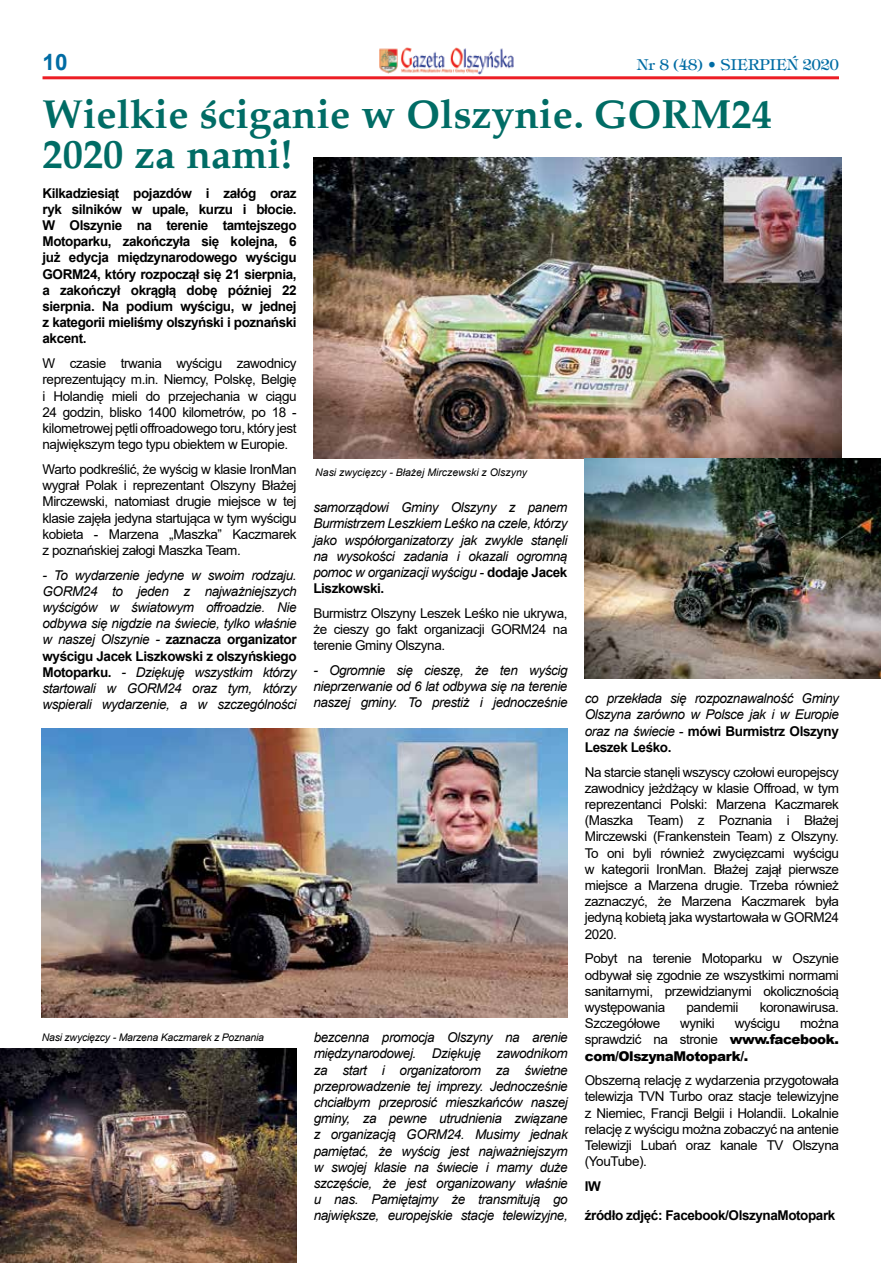
<style>
.page{position:relative;width:893px;height:1263px;background:#fff}
.page>*{position:absolute;margin:0;border:0;box-sizing:border-box;transform-origin:0 0}
.t1{font:700 40.5px/40.5px "Palm Springs";color:#006c65}
.t2{font:700 22.5px "Arial";color:#006ca4}
.t3{font:15px "Timpani";color:#006ca4}
.t4{font:13.5px/16.2px "Arial";letter-spacing:-.03em;color:#000;text-align:justify}
.t5{font:italic 13.5px/16.2px "Arial";letter-spacing:-.03em;color:#000;text-align:justify}
.t6{font:700 13.5px/16.2px "Arial";letter-spacing:-.03em;color:#000;text-align:justify}
.t7{font:900 13.5px/16.2px "Arial";letter-spacing:-.03em;color:#000;text-align:justify}
.t8{font:italic 10.5px "Arial";letter-spacing:-.02em;color:#000}
.t9{font:italic 10.5px "Arial";color:#000}
.s1{font-weight:700;font-style:normal}
.s2{font-style:normal}
.s3{font-weight:400}
</style>
<div class="page">
<img style="left:379px;top:47px;width:135px;height:28px">
<hr style="left:43px;top:76px;width:796px;height:3px;background:#ed1d24">
<img style="left:314px;top:157px;width:527px;height:302px">
<img style="left:42px;top:729px;width:526px;height:289px">
<img style="left:585px;top:459px;width:295px;height:220px">
<img style="left:0;top:1049px;width:297px;height:214px">
<h2 class="t2" style="left:43px;top:47px;width:27px">10</h2>
<p class="t3" style="left:637px;top:55px;width:203px">Nr 8 (48) • SIERPIEŃ 2020</p>
<h1 class="t1" style="left:43px;top:94px;width:731px">Wielkie ściganie w Olszynie. GORM24<br>2020 za nami!</h1>
<p class="t6" style="left:43px;top:185px;width:256px">Kilkadziesiąt pojazdów i załóg oraz ryk silników w upale, kurzu i błocie.<br>W Olszynie na terenie tamtejszego Motoparku, zakończyła się kolejna, 6 już edycja międzynarodowego wyścigu GORM24, który rozpoczął się 21 sierpnia, a zakończył okrągłą dobę później 22 sierpnia. Na podium wyścigu, w jednej z kategorii mieliśmy olszyński i poznański akcent.</p>
<p class="t4" style="left:43px;top:355px;width:256px">W czasie trwania wyścigu zawodnicy reprezentujący m.in. Niemcy, Polskę, Belgię i Holandię mieli do przejechania w ciągu 24 godzin, blisko 1400 kilometrów, po 18 - kilometrowej pętli offroadowego toru, który jest największym tego typu obiektem w Europie.</p>
<p class="t4" style="left:43px;top:461px;width:256px">Warto podkreślić, że wyścig w klasie IronMan wygrał Polak i reprezentant Olszyny Błażej Mirczewski, natomiast drugie miejsce w tej klasie zajęła jedyna startująca w tym wyścigu kobieta - Marzena „Maszka” Kaczmarek z poznańskiej załogi Maszka Team.</p>
<p class="t5" style="left:43px;top:567px;width:256px">- To wydarzenie jedyne w swoim rodzaju.<br>GORM24 to jeden z najważniejszych wyścigów w światowym offroadzie. Nie odbywa się nigdzie na świecie, tylko właśnie w naszej Olszynie - <span class="s1">zaznacza organizator wyścigu Jacek Liszkowski z olszyńskiego Motoparku.</span> - Dziękuję wszystkim którzy startowali w GORM24 oraz tym, którzy wspierali wydarzenie, a w szczególności</p>
<p class="t9" style="left:315px;top:466px;width:213px">Nasi zwycięzcy - Błażej Mirczewski z Olszyny</p>
<p class="t5" style="left:313px;top:499px;width:256px">samorządowi Gminy Olszyny z panem Burmistrzem Leszkiem Leśko na czele, którzy jako współorganizatorzy jak zwykle stanęli na wysokości zadania i okazali ogromną pomoc w organizacji wyścigu <span class="s2">-</span> <span class="s1">dodaje Jacek Liszkowski.</span></p>
<p class="t4" style="left:313px;top:605px;width:256px">Burmistrz Olszyny Leszek Leśko nie ukrywa, że cieszy go fakt organizacji GORM24 na terenie Gminy Olszyna.</p>
<p class="t5" style="left:313px;top:662px;width:256px">- Ogromnie się cieszę, że ten wyścig nieprzerwanie od 6 lat odbywa się na terenie naszej gminy. To prestiż i jednocześnie</p>
<p class="t8" style="left:42px;top:1030px;width:224px">Nasi zwycięzcy - Marzena Kaczmarek z Poznania</p>
<p class="t5" style="left:314px;top:1029px;width:256px">bezcenna promocja Olszyny na arenie międzynarodowej. Dziękuję zawodnikom za start i organizatorom za świetne przeprowadzenie tej imprezy. Jednocześnie chciałbym przeprosić mieszkańców naszej gminy, za pewne utrudnienia związane z organizacją GORM24. Musimy jednak pamiętać, że wyścig jest najważniejszym w swojej klasie na świecie i mamy duże szczęście, że jest organizowany właśnie u nas. Pamiętajmy że transmitują go największe, europejskie stacje telewizyjne,</p>
<p class="t5" style="left:585px;top:691px;width:256px">co przekłada się rozpoznawalność Gminy Olszyna zarówno w Polsce jak i w Europie oraz na świecie <span class="s2">-</span> <span class="s1">mówi Burmistrz Olszyny Leszek Leśko.</span></p>
<p class="t4" style="left:585px;top:764px;width:256px">Na starcie stanęli wszyscy czołowi europejscy zawodnicy jeżdżący w klasie Offroad, w tym reprezentanci Polski: Marzena Kaczmarek (Maszka Team) z Poznania i Błażej Mirczewski (Frankenstein Team) z Olszyny.<br>To oni byli również zwycięzcami wyścigu w kategorii IronMan. Błażej zajął pierwsze miejsce a Marzena drugie. Trzeba również zaznaczyć, że Marzena Kaczmarek była jedyną kobietą jaka wystartowała w GORM24<br>2020.</p>
<p class="t4" style="left:585px;top:950px;width:256px">Pobyt na terenie Motoparku w Oszynie odbywał się zgodnie ze wszystkimi normami sanitarnymi, przewidzianymi okolicznością występowania</p>
<p class="t4" style="left:686px;top:999px;width:53px">pandemii</p>
<p class="t4" style="left:760px;top:999px;width:81px">koronawirusa.</p>
<p class="t4" style="left:585px;top:1015px;width:77px">Szczegółowe</p>
<p class="t4" style="left:680px;top:1015px;width:36px">wyniki</p>
<p class="t4" style="left:735px;top:1015px;width:47px">wyścigu</p>
<p class="t7" style="left:585px;top:1015px;width:256px;text-indent:215px"><span class="s3">można sprawdzić na stronie</span> www.facebook. com/OlszynaMotopark/.</p>
<p class="t4" style="left:585px;top:1072px;width:256px">Obszerną relację z wydarzenia przygotowała telewizja TVN Turbo oraz stacje telewizyjne z Niemiec, Francji Belgii i Holandii. Lokalnie relację z wyścigu można zobaczyć na antenie Telewizji Lubań oraz kanale TV Olszyna (YouTube).</p>
<p class="t6" style="left:585px;top:1172px;width:252px;line-height:29px">IW<br>źródło zdjęć: Facebook/OlszynaMotopark</p>
</div>
